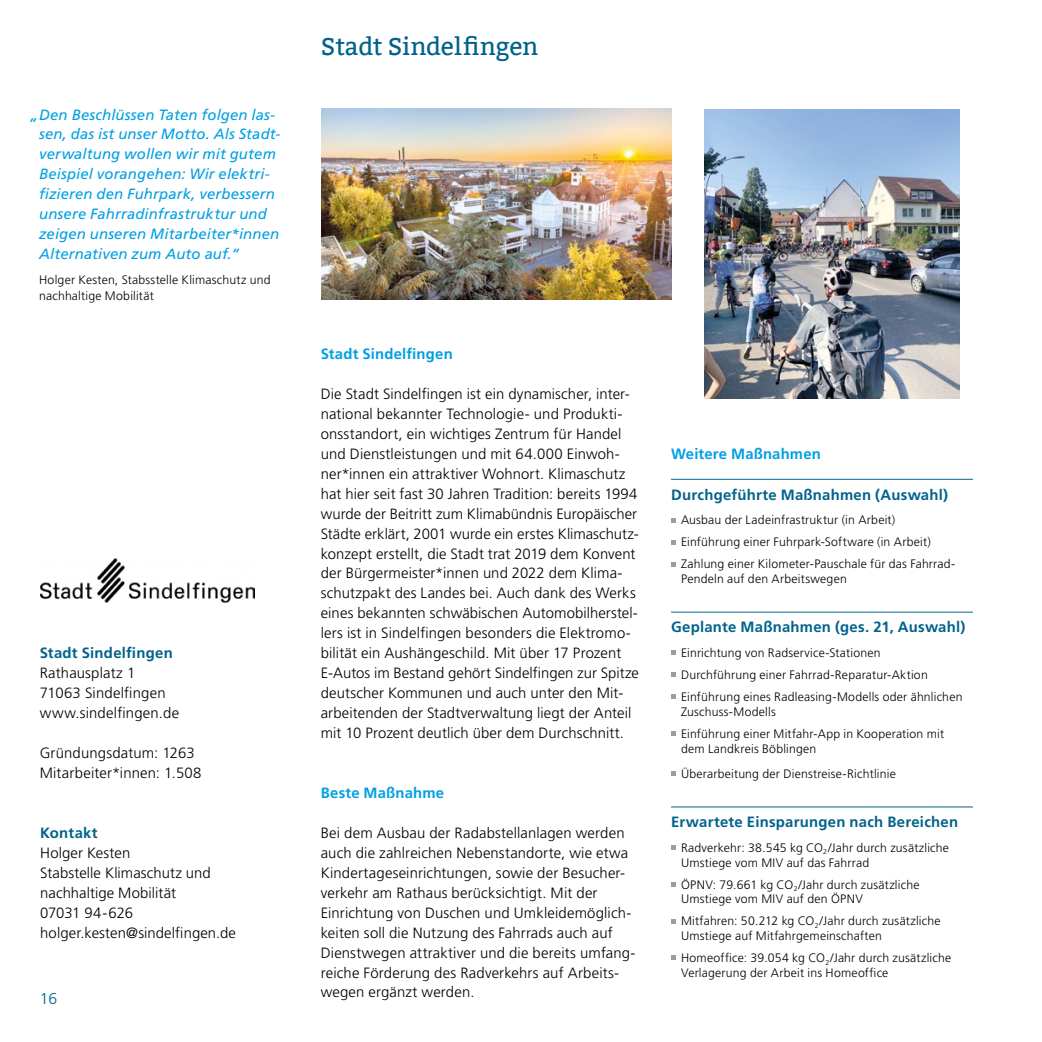
<style>
.page{position:relative;width:1042px;height:1042px;background:#fff}
.page>*{position:absolute;margin:0;border:0;box-sizing:border-box;transform-origin:0 0}
.t1{font:24.5px "Bitter";letter-spacing:-.01em;color:#00628b}
.t2{font:300 15.75px "Frutiger LT Pro";color:#00628b}
.t3{font:300 14.88px/19.9px "Frutiger LT Pro";letter-spacing:.01em;color:#000}
.t4{font:italic 14.88px/19.9px "Frutiger LT Pro";letter-spacing:.01em;color:#009fe3}
.t5{font:700 14.88px "Frutiger LT Pro";letter-spacing:.015em;color:#00628b}
.t6{font:700 14.88px "Frutiger LT Pro";letter-spacing:.015em;color:#009fe3}
.t7{font:300 12.25px/22.1px "Frutiger LT Pro";letter-spacing:.015em;color:#000}
</style>
<div class="page">
<hr style="left:671px;top:479px;width:302px;height:1px;background:#00628b">
<hr style="left:671px;top:612px;width:302px;height:1px;background:#00628b">
<hr style="left:671px;top:806px;width:302px;height:1px;background:#00628b">
<svg style="left:671px;top:518px;width:5px;height:4px"></svg>
<svg style="left:671px;top:540px;width:5px;height:4px"></svg>
<svg style="left:671px;top:562px;width:5px;height:4px"></svg>
<svg style="left:671px;top:650px;width:5px;height:5px"></svg>
<svg style="left:671px;top:672px;width:5px;height:5px"></svg>
<svg style="left:671px;top:694px;width:5px;height:5px"></svg>
<svg style="left:671px;top:731px;width:5px;height:5px"></svg>
<svg style="left:671px;top:771px;width:5px;height:5px"></svg>
<svg style="left:671px;top:845px;width:5px;height:5px"></svg>
<svg style="left:671px;top:882px;width:5px;height:5px"></svg>
<svg style="left:671px;top:919px;width:5px;height:4px"></svg>
<svg style="left:671px;top:955px;width:5px;height:5px"></svg>
<img style="left:40px;top:558px;width:215px;height:44px">
<img style="left:705px;top:109px;width:254px;height:290px">
<img style="left:322px;top:109px;width:349px;height:190px">
<p class="t4" style="left:39px;top:104px;width:243px;text-indent:-9px">„Den Beschlüssen Taten folgen las&shy;sen, das ist unser Motto. Als Stadt&shy;verwaltung wollen wir mit gutem Beispiel vorangehen: Wir elektri&shy;fizieren den Fuhrpark, verbessern unsere Fahrradinfrastruktur und zeigen unseren Mitarbeiter*innen Alternativen zum Auto auf.“</p>
<p class="t7" style="left:39px;top:272px;width:233px;line-height:15.8px">Holger Kesten, Stabsstelle Klimaschutz und nachhaltige Mobilität</p>
<p class="t5" style="left:40px;top:644px;width:135px">Stadt Sindelfingen</p>
<p class="t3" style="left:40px;top:663px;width:141px">Rathausplatz 1<br>71063 Sindelfingen www.sindelfingen.de</p>
<p class="t3" style="left:40px;top:743px;width:163px">Gründungsdatum: 1263<br>Mitarbeiter*innen: 1.508</p>
<p class="t5" style="left:40px;top:824px;width:59px">Kontakt</p>
<p class="t3" style="left:40px;top:843px;width:197px">Holger Kesten<br>Stabstelle Klimaschutz und nachhaltige Mobilität<br>07031 94-626 holger.kesten@sindelfingen.de</p>
<p class="t2" style="left:40px;top:989px;width:19px">16</p>
<h1 class="t1" style="left:321px;top:32px;width:219px">Stadt Sindelfingen</h1>
<p class="t6" style="left:321px;top:345px;width:133px">Stadt Sindelfingen</p>
<p class="t3" style="left:321px;top:384px;width:320px">Die Stadt Sindelfingen ist ein dynamischer, inter&shy;national bekannter Technologie- und Produkti&shy;onsstandort, ein wichtiges Zentrum für Handel und Dienstleistungen und mit 64.000 Einwoh&shy;ner*innen ein attraktiver Wohnort. Klimaschutz hat hier seit fast 30 Jahren Tradition: bereits 1994 wurde der Beitritt zum Klimabündnis Europäischer Städte erklärt, 2001 wurde ein erstes Klimaschutz&shy;konzept erstellt, die Stadt trat 2019 dem Konvent der Bürgermeister*innen und 2022 dem Klima&shy;schutzpakt des Landes bei. Auch dank des Werks eines bekannten schwäbischen Automobilherstel&shy;lers ist in Sindelfingen besonders die Elektromo&shy;bilität ein Aushängeschild. Mit über 17 Prozent E-Autos im Bestand gehört Sindelfingen zur Spitze deutscher Kommunen und auch unter den Mit&shy;arbeitenden der Stadtverwaltung liegt der Anteil mit 10 Prozent deutlich über dem Durchschnitt.</p>
<p class="t6" style="left:321px;top:784px;width:125px">Beste Maßnahme</p>
<p class="t3" style="left:321px;top:823px;width:316px">Bei dem Ausbau der Radabstellanlagen werden auch die zahlreichen Nebenstandorte, wie etwa Kindertageseinrichtungen, sowie der Besucher&shy;verkehr am Rathaus berücksichtigt. Mit der Einrichtung von Duschen und Umkleidemöglich&shy;keiten soll die Nutzung des Fahrrads auch auf Dienstwegen attraktiver und die bereits umfang&shy;reiche Förderung des Radverkehrs auf Arbeits&shy;wegen ergänzt werden.</p>
<p class="t6" style="left:671px;top:445px;width:151px">Weitere Maßnahmen</p>
<p class="t5" style="left:671px;top:485px;width:279px">Durchgeführte Maßnahmen (Auswahl)</p>
<p class="t7" style="left:681px;top:509px;width:276px">Ausbau der Ladeinfrastruktur (in Arbeit)<br>Einführung einer Fuhrpark-Software (in Arbeit)<br>Zahlung einer Kilometer-Pauschale für das Fahrrad-</p>
<p class="t7" style="left:681px;top:568px;width:167px">Pendeln auf den Arbeitswegen</p>
<p class="t5" style="left:671px;top:618px;width:296px">Geplante Maßnahmen (ges. 21, Auswahl)</p>
<p class="t7" style="left:681px;top:642px;width:283px">Einrichtung von Radservice-Stationen<br>Durchführung einer Fahrrad-Reparatur-Aktion<br>Einführung eines Radleasing-Modells oder ähnlichen</p>
<p class="t7" style="left:681px;top:701px;width:265px">Zuschuss-Modells<br>Einführung einer Mitfahr-App in Kooperation mit</p>
<p class="t7" style="left:681px;top:736px;width:216px;line-height:25.2px">dem Landkreis Böblingen<br>Überarbeitung der Dienstreise-Richtlinie</p>
<p class="t5" style="left:671px;top:813px;width:289px">Erwartete Einsparungen nach Bereichen</p>
<p class="t7" style="left:681px;top:840px;width:269px;line-height:14.7px">Radverkehr: 38.545 kg CO<sub>2</sub>/Jahr durch zusätzliche<br>Umstiege vom MIV auf das Fahrrad</p>
<p class="t7" style="left:681px;top:877px;width:240px;line-height:14.7px">ÖPNV: 79.661 kg CO<sub>2</sub>/Jahr durch zusätzliche<br>Umstiege vom MIV auf den ÖPNV</p>
<p class="t7" style="left:681px;top:914px;width:261px;line-height:14.7px">Mitfahren: 50.212 kg CO<sub>2</sub>/Jahr durch zusätzliche<br>Umstiege auf Mitfahrgemeinschaften</p>
<p class="t7" style="left:681px;top:950px;width:272px;line-height:14.7px">Homeoffice: 39.054 kg CO<sub>2</sub>/Jahr durch zusätzliche<br>Verlagerung der Arbeit ins Homeoffice</p>
</div>
